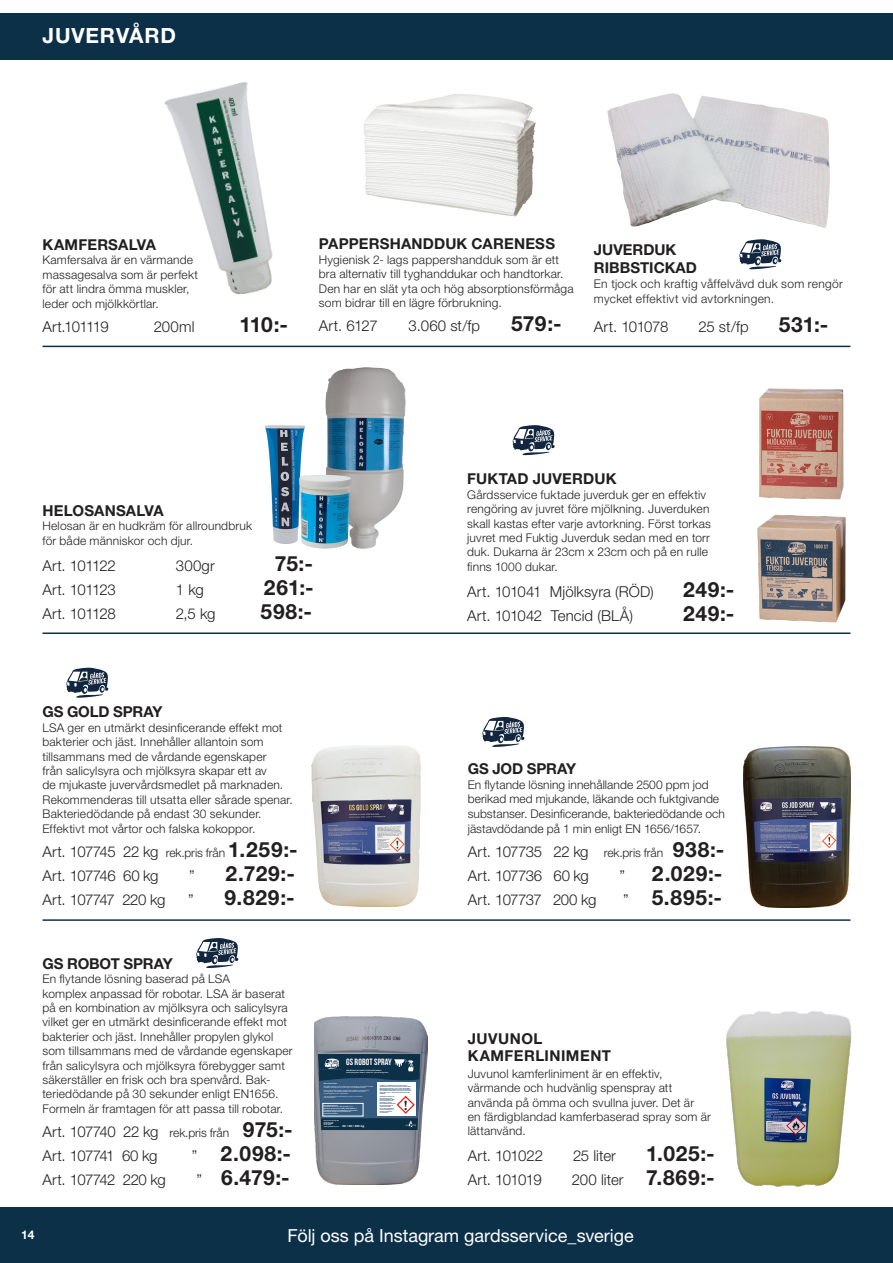
<style>
.page{position:relative;width:893px;height:1263px;background:#fff}
.page>*{position:absolute;margin:0;border:0;box-sizing:border-box;transform-origin:0 0}
.Produktrubrik{font:700 21px "Helvetica Neue LT Std";letter-spacing:.03em;color:#231f20}
.Artikelnummer{font:700 21px "Helvetica Neue LT Std";letter-spacing:.025em;color:#231f20}
.t1{font:700 21px "Helvetica Neue LT Std";letter-spacing:.04em;color:#fff}
.Produktrubrik-2{font:18px "Helvetica Neue LT Std";color:#fff}
.Produktrubrik-3{font:300 15px "Helvetica Neue LT Std";letter-spacing:-.03em;color:#231f20}
.Produktrubrik-4{font:700 15px "Helvetica Neue LT Std";color:#231f20}
.Artikelnummer-2{font:300 15px "Helvetica Neue LT Std";letter-spacing:-.005em;color:#231f20}
.Produktrubrik-5{font:300 15px "Helvetica Neue LT Std";letter-spacing:.005em;color:#231f20}
.Produkttext{font:700 15px "Helvetica Neue LT Std";letter-spacing:.035em;color:#231f20}
.Artikelnummer-3{font:300 15px "Helvetica Neue LT Std";letter-spacing:-.03em;color:#231f20}
.Produktrubrik-6{font:300 15px "Helvetica Neue LT Std";letter-spacing:-.055em;color:#231f20}
.t2{font:700 13.95px "Minion Pro";color:#231f20}
.Produkttext-2{font:300 12px/14.4px "Helvetica Neue LT Std";letter-spacing:.015em;color:#231f20}
.Artikelnummer-4{font:300 12px/14.4px "Helvetica Neue LT Std";letter-spacing:.015em;color:#231f20}
.t3{font:700 12px "Helvetica Neue LT Std";color:#fff}
.t4{font:700 9px "Bebas Neue";letter-spacing:.01em;color:#fff}
.t5{font:700 2.85px "Helvetica Neue LT Std";letter-spacing:.02em;color:#fff}
.t6{font:700 1.5px/3px "Helvetica Neue LT Std";letter-spacing:.02em;color:#fff}
.s1{font-size:12px}
.s2{font-weight:700;font-size:21px}
.s3{font-weight:300;font-size:15px}
</style>
<div class="page">
<div style="left:0;top:1208px;width:893px;height:55px;background:#0d3049"></div>
<div style="left:0;top:13px;width:893px;height:47px;background:#0d3049"></div>
<hr style="left:43px;top:346px;width:807px;height:1px;background:#0d3049">
<hr style="left:43px;top:632px;width:807px;height:2px;background:#0d3049">
<hr style="left:43px;top:919px;width:807px;height:2px;background:#0d3049">
<img style="left:164px;top:82px;width:109px;height:213px">
<img style="left:364px;top:94px;width:172px;height:123px">
<img style="left:607px;top:93px;width:223px;height:135px">
<svg style="left:739px;top:239px;width:42px;height:30px"></svg>
<svg style="left:512px;top:425px;width:43px;height:30px"></svg>
<img style="left:757px;top:514px;width:89px;height:109px">
<img style="left:759px;top:388px;width:85px;height:112px">
<img style="left:265px;top:367px;width:141px;height:182px">
<img style="left:311px;top:745px;width:110px;height:162px">
<svg style="left:66px;top:668px;width:43px;height:30px"></svg>
<svg style="left:196px;top:938px;width:42px;height:30px"></svg>
<img style="left:315px;top:1016px;width:112px;height:169px">
<svg style="left:318px;top:1054px;width:102px;height:76px"></svg>
<div style="left:323px;top:1103px;width:40px;height:13px;border:1px solid #fff"></div>
<img style="left:726px;top:1011px;width:126px;height:175px">
<svg style="left:482px;top:717px;width:43px;height:30px"></svg>
<img style="left:744px;top:747px;width:107px;height:160px">
<p class="t1" style="left:43px;top:22px;width:135px">JUVERVÅRD</p>
<p class="Produktrubrik-4" style="left:43px;top:235px;width:115px">KAMFERSALVA</p>
<p class="Produkttext-2" style="left:43px;top:253px;width:157px">Kamfersalva är en värmande massagesalva som är perfekt för att lindra ömma muskler, leder och mjölkkörtlar.</p>
<p class="Produktrubrik-6" style="left:43px;top:317px;width:68px">Art.101119</p>
<p class="Produktrubrik-3" style="left:154px;top:317px;width:42px">200ml</p>
<p class="Produktrubrik" style="left:240px;top:311px;width:50px">110:-</p>
<p class="Produktrubrik-4" style="left:319px;top:235px;width:238px">PAPPERSHANDDUK CARENESS</p>
<p class="Artikelnummer-4" style="left:319px;top:252px;width:256px">Hygienisk 2- lags pappershandduk som är ett bra alternativ till tyghanddukar och handtorkar.<br>Den har en slät yta och hög absorptionsförmåga som bidrar till en lägre förbrukning.</p>
<p class="Artikelnummer-2" style="left:319px;top:316px;width:60px">Art. 6127</p>
<p class="Artikelnummer-2" style="left:409px;top:316px;width:73px">3.060 st/fp</p>
<p class="Artikelnummer" style="left:511px;top:310px;width:52px">579:-</p>
<p class="Produktrubrik-4" style="left:594px;top:241px;width:84px">JUVERDUK</p>
<p class="Produktrubrik-4" style="left:594px;top:259px;width:105px">RIBBSTICKAD</p>
<p class="Produkttext-2" style="left:594px;top:276px;width:250px;line-height:15px">En tjock och kraftig våffelvävd duk som rengör mycket effektivt vid avtorkningen.</p>
<p class="Artikelnummer-3" style="left:594px;top:317px;width:76px">Art. 101078</p>
<p class="Artikelnummer-2" style="left:698px;top:317px;width:52px">25 st/fp</p>
<p class="Artikelnummer" style="left:779px;top:311px;width:51px">531:-</p>
<p class="Produktrubrik-4" style="left:43px;top:501px;width:123px">HELOSANSALVA</p>
<p class="Produkttext-2" style="left:43px;top:518px;width:211px">Helosan är en hudkräm för allroundbruk för både människor och djur.</p>
<p class="Produktrubrik-3" style="left:43px;top:556px;width:75px">Art. 101122</p>
<p class="Produktrubrik-3" style="left:176px;top:556px;width:40px">300gr</p>
<p class="Produktrubrik" style="left:275px;top:550px;width:40px">75:-</p>
<p class="Produktrubrik-3" style="left:43px;top:580px;width:75px">Art. 101123</p>
<p class="Produktrubrik-3" style="left:176px;top:580px;width:30px">1 kg</p>
<p class="Produktrubrik" style="left:264px;top:574px;width:51px">261:-</p>
<p class="Produktrubrik-3" style="left:43px;top:604px;width:75px">Art. 101128</p>
<p class="Produktrubrik-3" style="left:176px;top:604px;width:41px">2,5 kg</p>
<p class="Produktrubrik" style="left:261px;top:598px;width:53px">598:-</p>
<p class="Produktrubrik-4" style="left:467px;top:470px;width:151px">FUKTAD JUVERDUK</p>
<p class="Produkttext-2" style="left:467px;top:487px;width:245px">Gårdsservice fuktade juverduk ger en effektiv rengöring av juvret före mjölkning. Juverduken skall kastas efter varje avtorkning. Först torkas juvret med Fuktig Juverduk sedan med en torr duk. Dukarna är 23cm x 23cm och på en rulle finns 1000 dukar.</p>
<p class="Produktrubrik-5" style="left:467px;top:582px;width:188px">Art. 101041 Mjölksyra (RÖD)</p>
<p class="Produktrubrik" style="left:683px;top:576px;width:53px">249:-</p>
<p class="Produktrubrik-5" style="left:467px;top:606px;width:167px">Art. 101042 Tencid (BLÅ)</p>
<p class="Produktrubrik" style="left:683px;top:600px;width:53px">249:-</p>
<p class="Produktrubrik-4" style="left:43px;top:703px;width:121px">GS GOLD SPRAY</p>
<p class="Produkttext-2" style="left:43px;top:720px;width:252px">LSA ger en utmärkt desinficerande effekt mot bakterier och jäst. Innehåller allantoin som tillsammans med de vårdande egenskaper<br>från salicylsyra och mjölksyra skapar ett av<br>de mjukaste juvervårdsmedlet på marknaden.<br>Rekommenderas till utsatta eller sårade spenar.<br>Bakteriedödande på endast 30 sekunder.<br>Effektivt mot vårtor och falska kokoppor.</p>
<p class="Produktrubrik-3" style="left:43px;top:842px;width:257px">Art. 107745 22 kg <span class="s1">rek.pris från</span> <span class="s2">1.259:-</span></p>
<p class="Produktrubrik-3" style="left:43px;top:866px;width:118px">Art. 107746 60 kg</p>
<p class="Produktrubrik-3" style="left:189px;top:866px;width:7px">”</p>
<p class="Produktrubrik" style="left:225px;top:860px;width:71px">2.729:-</p>
<p class="Produktrubrik-3" style="left:43px;top:890px;width:124px">Art. 107747 220 kg</p>
<p class="Produktrubrik-3" style="left:188px;top:890px;width:7px">”</p>
<p class="Produktrubrik" style="left:224px;top:884px;width:72px">9.829:-</p>
<p class="Produktrubrik-4" style="left:468px;top:760px;width:110px">GS JOD SPRAY</p>
<p class="Produkttext-2" style="left:468px;top:777px;width:259px">En flytande lösning innehållande 2500 ppm jod berikad med mjukande, läkande och fuktgivande substanser. Desinficerande, bakteriedödande och jästavdödande på 1 min enligt EN 1656/1657.</p>
<p class="Produktrubrik-3" style="left:468px;top:842px;width:258px">Art. 107735 22 kg <span class="s1">rek.pris från</span> <span class="s2">938:-</span></p>
<p class="Produktrubrik-3" style="left:468px;top:866px;width:123px">Art. 107736 60 kg</p>
<p class="Produktrubrik-3" style="left:620px;top:866px;width:7px">”</p>
<p class="Produktrubrik" style="left:652px;top:860px;width:72px">2.029:-</p>
<p class="Produktrubrik-3" style="left:468px;top:890px;width:130px">Art. 107737 200 kg</p>
<p class="Produktrubrik" style="left:623px;top:884px;width:100px"><span class="s3">”</span> 5.895:-</p>
<p class="Produktrubrik-4" style="left:43px;top:954px;width:132px">GS ROBOT SPRAY</p>
<p class="Produkttext-2" style="left:43px;top:971px;width:189px">En flytande lösning baserad på LSA</p>
<p class="Produkttext-2" style="left:43px;top:986px;width:252px">komplex anpassad för robotar. LSA är baserat på en kombination av mjölksyra och salicylsyra vilket ger en utmärkt desinficerande effekt mot bakterier och jäst. Innehåller propylen glykol som tillsammans med de vårdande egenskaper från salicylsyra och mjölksyra förebygger samt säkerställer en frisk och bra spenvård. Bak&shy;teriedödande på 30 sekunder enligt EN1656.<br>Formeln är framtagen för att passa till robotar.</p>
<p class="Produktrubrik-3" style="left:43px;top:1122px;width:252px">Art. 107740 22 kg <span class="s1">rek.pris från</span> <span class="s2">975:-</span></p>
<p class="Produktrubrik-3" style="left:43px;top:1146px;width:116px">Art. 107741 60 kg</p>
<p class="Produktrubrik" style="left:192px;top:1140px;width:101px"><span class="s3">”</span> 2.098:-</p>
<p class="Produktrubrik-3" style="left:43px;top:1170px;width:125px">Art. 107742 220 kg</p>
<p class="Produktrubrik" style="left:196px;top:1164px;width:95px"><span class="s3">”</span> 6.479:-</p>
<p class="t4" style="left:346px;top:1057px;width:47px">GS ROBOT SPRAY</p>
<p class="t6" style="left:346px;top:1068px;width:43px">RENGÖRING AV JUVRET EFTER MJÖLKNING.<br>Användningsklar vätska, endast för yrkesmässigt bruk</p>
<p class="t5" style="left:343px;top:1124px;width:23px">22 / 60 / 220 kg</p>
<p class="t2" style="left:404px;top:1095px;width:5px">!</p>
<p class="Produkttext" style="left:468px;top:1029px;width:76px">JUVUNOL</p>
<p class="Produkttext" style="left:468px;top:1046px;width:145px">KAMFERLINIMENT</p>
<p class="Produkttext-2" style="left:468px;top:1066px;width:245px">Juvunol kamferliniment är en effektiv, värmande och hudvänlig spenspray att använda på ömma och svullna juver. Det är<br>en färdigblandad kamferbaserad spray som är lättanvänd.</p>
<p class="Artikelnummer-2" style="left:468px;top:1147px;width:77px">Art. 101022</p>
<p class="Artikelnummer-2" style="left:573px;top:1147px;width:45px">25 liter</p>
<p class="Artikelnummer" style="left:646px;top:1141px;width:70px">1.025:-</p>
<p class="Artikelnummer-3" style="left:468px;top:1171px;width:76px">Art. 101019</p>
<p class="Artikelnummer-2" style="left:572px;top:1171px;width:144px">200 liter <span class="s2">7.869:-</span></p>
<p class="t3" style="left:21px;top:1227px;width:15px">14</p>
<p class="Produktrubrik-2" style="left:287px;top:1225px;width:348px">Följ oss på Instagram gardsservice_sverige</p>
</div>
